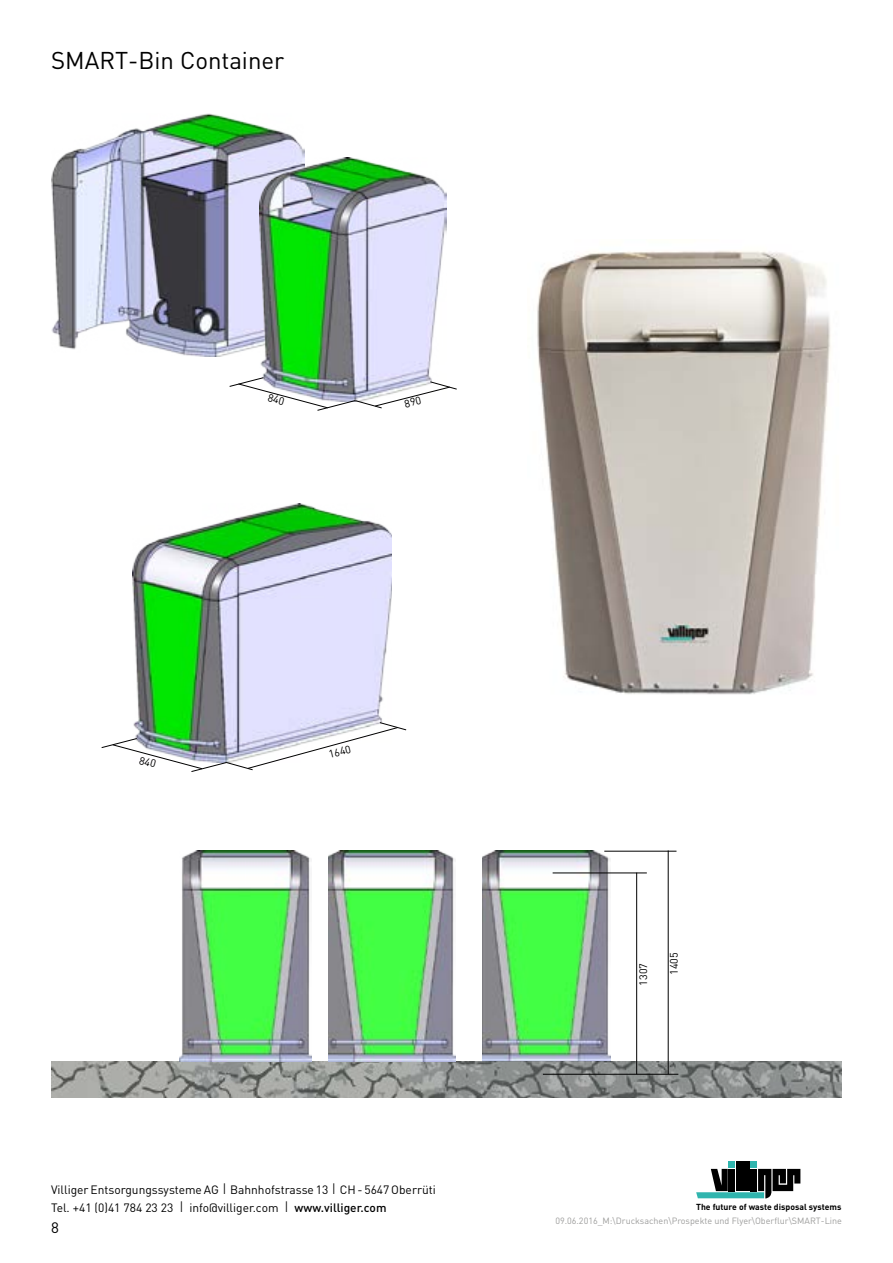
<style>
.page{position:relative;width:893px;height:1263px;background:#fff}
.page>*{position:absolute;margin:0;border:0;box-sizing:border-box;transform-origin:0 0}
.t1{font:24px "DIN Pro";color:#000}
.t2{font:15px "DIN Pro";color:#000}
.t3{font:12px/18px "DIN Pro";color:#000}
.t4{font:10.8px "DIN Pro";color:#000}
.t5{font:9px "DIN Pro";color:#9d9d9c}
.t6{font:700 8.7px "DIN Pro";color:#000}
.s1{font-weight:300;font-size:15px}
.s2{font-weight:500}
</style>
<div class="page">
<img style="left:51px;top:114px;width:254px;height:243px">
<img style="left:259px;top:158px;width:188px;height:219px">
<img style="left:133px;top:503px;width:258px;height:219px">
<img style="left:482px;top:850px;width:128px;height:211px">
<img style="left:51px;top:1061px;width:791px;height:36px">
<hr style="left:636px;top:873px;width:1px;height:201px;background:#000">
<hr style="left:668px;top:850px;width:1px;height:224px;background:#000">
<hr style="left:553px;top:872px;width:94px;height:1px;background:#000">
<hr style="left:543px;top:1074px;width:135px;height:1px;background:#000">
<hr style="left:604px;top:851px;width:72px;height:1px;background:#000">
<img style="left:328px;top:850px;width:127px;height:211px">
<img style="left:179px;top:850px;width:133px;height:211px">
<img style="left:537px;top:251px;width:294px;height:444px">
<svg style="left:696px;top:1161px;width:104px;height:37px"></svg>
<img style="left:229px;top:377px;width:228px;height:34px">
<svg style="left:101px;top:722px;width:306px;height:50px"></svg>
<h1 class="t1" style="left:51px;top:44px;width:235px">SMART-Bin Container</h1>
<p class="t4" style="left:327px;top:747px;width:24px;rotate:-14deg">1640</p>
<p class="t3" style="left:51px;top:1180px;width:386px">Villiger Entsorgungssysteme AG <span class="s1">I</span> Bahnhofstrasse 13 <span class="s1">I</span> CH - 5647 Oberrüti<br>Tel. +41 (0)41 784 23 23 <span class="s1">I</span> info@villiger.com <span class="s1">I</span> <span class="s2">www.villiger.com</span></p>
<p class="t2" style="left:51px;top:1217px;width:9px">8</p>
<p class="t4" style="left:636px;top:986px;width:24px;rotate:-90deg">1307</p>
<p class="t4" style="left:667px;top:975px;width:24px;rotate:-90deg">1405</p>
<p class="t6" style="left:696px;top:1200px;width:147px">The future of waste disposal systems</p>
<p class="t5" style="left:555px;top:1215px;width:288px">09.06.2016_M:\Drucksachen\Prospekte und Flyer\Oberflur\SMART-Line</p>
</div>
